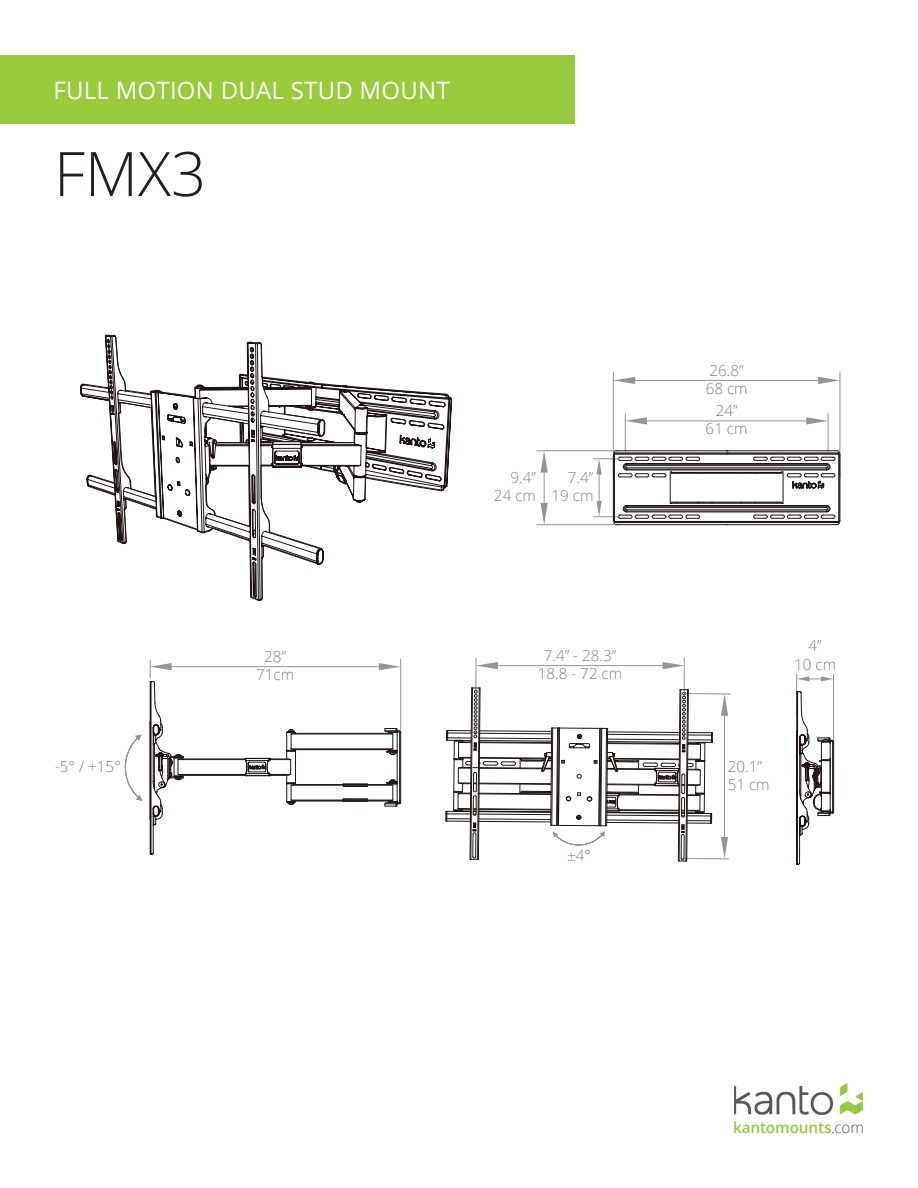
<style>
.page{position:relative;width:918px;height:1188px;background:#fff}
.page>*{position:absolute;margin:0;border:0;box-sizing:border-box;transform-origin:0 0}
.t1{font:300 61.5px "Open Sans";color:#231f20}
.t2{font:24px "Open Sans";letter-spacing:.01em;color:#fff}
.t3{font:600 15.3px "Open Sans";letter-spacing:-.01em;color:#98c93d}
.t4{font:300 15.15px/18.1px "Open Sans";color:#808180;text-align:center}
.s1{font-weight:300;color:#58585a}
</style>
<div class="page">
<div style="left:0;top:56px;width:575px;height:68px;background:#99ca3b"></div>
<img style="left:734px;top:1083px;width:128px;height:32px">
<svg style="left:80px;top:335px;width:372px;height:210px"></svg>
<svg style="left:204px;top:335px;width:242px;height:266px"></svg>
<hr style="left:839px;top:372px;width:1px;height:105px;background:#939598">
<hr style="left:613px;top:372px;width:1px;height:105px;background:#939598">
<hr style="left:635px;top:380px;width:183px;height:1px;background:#939598">
<hr style="left:625px;top:414px;width:1px;height:38px;background:#939598">
<hr style="left:828px;top:414px;width:1px;height:38px;background:#939598">
<hr style="left:647px;top:421px;width:159px;height:1px;background:#939598">
<hr style="left:537px;top:524px;width:82px;height:1px;background:#939598">
<hr style="left:537px;top:450px;width:82px;height:1px;background:#939598">
<hr style="left:544px;top:473px;width:1px;height:30px;background:#939598">
<hr style="left:840px;top:454px;width:1px;height:67px;background:#201512">
<svg style="left:818px;top:377px;width:22px;height:7px"></svg>
<svg style="left:806px;top:417px;width:22px;height:8px"></svg>
<svg style="left:613px;top:377px;width:22px;height:7px"></svg>
<svg style="left:625px;top:417px;width:22px;height:8px"></svg>
<svg style="left:541px;top:451px;width:7px;height:22px"></svg>
<svg style="left:593px;top:450px;width:247px;height:76px"></svg>
<svg style="left:541px;top:503px;width:7px;height:22px"></svg>
<hr style="left:400px;top:659px;width:1px;height:75px;background:#939598">
<hr style="left:172px;top:666px;width:207px;height:1px;background:#939598">
<hr style="left:183px;top:775px;width:62px;height:1px;background:#201512">
<hr style="left:291px;top:748px;width:102px;height:1px;background:#201512">
<hr style="left:291px;top:734px;width:102px;height:1px;background:#201512">
<hr style="left:293px;top:749px;width:97px;height:1px;background:#201512">
<hr style="left:293px;top:733px;width:97px;height:1px;background:#201512">
<hr style="left:293px;top:784px;width:50px;height:1px;background:#201512">
<hr style="left:397px;top:732px;width:1px;height:71px;background:#201512">
<hr style="left:399px;top:732px;width:1px;height:71px;background:#201512">
<hr style="left:400px;top:732px;width:1px;height:71px;background:#201512">
<hr style="left:178px;top:774px;width:67px;height:1px;background:#201512">
<hr style="left:178px;top:759px;width:67px;height:1px;background:#201512">
<svg style="left:384px;top:724px;width:17px;height:32px"></svg>
<hr style="left:291px;top:800px;width:52px;height:1px;background:#201512">
<hr style="left:291px;top:785px;width:52px;height:1px;background:#201512">
<svg style="left:342px;top:779px;width:59px;height:28px"></svg>
<svg style="left:244px;top:729px;width:52px;height:76px"></svg>
<svg style="left:379px;top:663px;width:22px;height:7px"></svg>
<svg style="left:149px;top:660px;width:35px;height:195px"></svg>
<svg style="left:125px;top:734px;width:18px;height:67px"></svg>
<hr style="left:833px;top:674px;width:1px;height:67px;background:#939598">
<hr style="left:796px;top:674px;width:1px;height:42px;background:#939598">
<svg style="left:796px;top:691px;width:38px;height:174px"></svg>
<svg style="left:797px;top:676px;width:36px;height:5px"></svg>
<hr style="left:684px;top:658px;width:1px;height:34px;background:#939598">
<hr style="left:475px;top:658px;width:2px;height:32px;background:#939598">
<svg style="left:662px;top:662px;width:22px;height:7px"></svg>
<svg style="left:445px;top:687px;width:286px;height:175px"></svg>
<svg style="left:476px;top:662px;width:22px;height:7px"></svg>
<hr style="left:498px;top:665px;width:164px;height:1px;background:#939598">
<hr style="left:724px;top:715px;width:1px;height:122px;background:#939598">
<h2 class="t2" style="left:53px;top:74px;width:398px">FULL MOTION DUAL STUD MOUNT</h2>
<h1 class="t1" style="left:54px;top:132px;width:154px">FMX3</h1>
<p class="t4" style="left:55px;top:757px;width:67px">-5° / +15°</p>
<p class="t4" style="left:256px;top:647px;width:40px">28”<br>71cm</p>
<p class="t4" style="left:494px;top:468px;width:43px;text-align:right">9.4”<br>24 cm</p>
<p class="t4" style="left:552px;top:468px;width:43px;text-align:right">7.4”<br>19 cm</p>
<p class="t4" style="left:538px;top:646px;width:86px">7.4” - 28.3”<br>18.8 - 72 cm</p>
<p class="t4" style="left:567px;top:846px;width:25px">±4°</p>
<p class="t4" style="left:706px;top:361px;width:43px;text-align:left">26.8”<br>68 cm</p>
<p class="t4" style="left:706px;top:401px;width:43px">24”<br>61 cm</p>
<p class="t4" style="left:794px;top:636px;width:43px">4”<br>10 cm</p>
<p class="t4" style="left:728px;top:757px;width:43px;text-align:left">20.1”<br>51 cm</p>
<p class="t3" style="left:733px;top:1117px;width:132px">kantomounts<span class="s1">.com</span></p>
</div>
